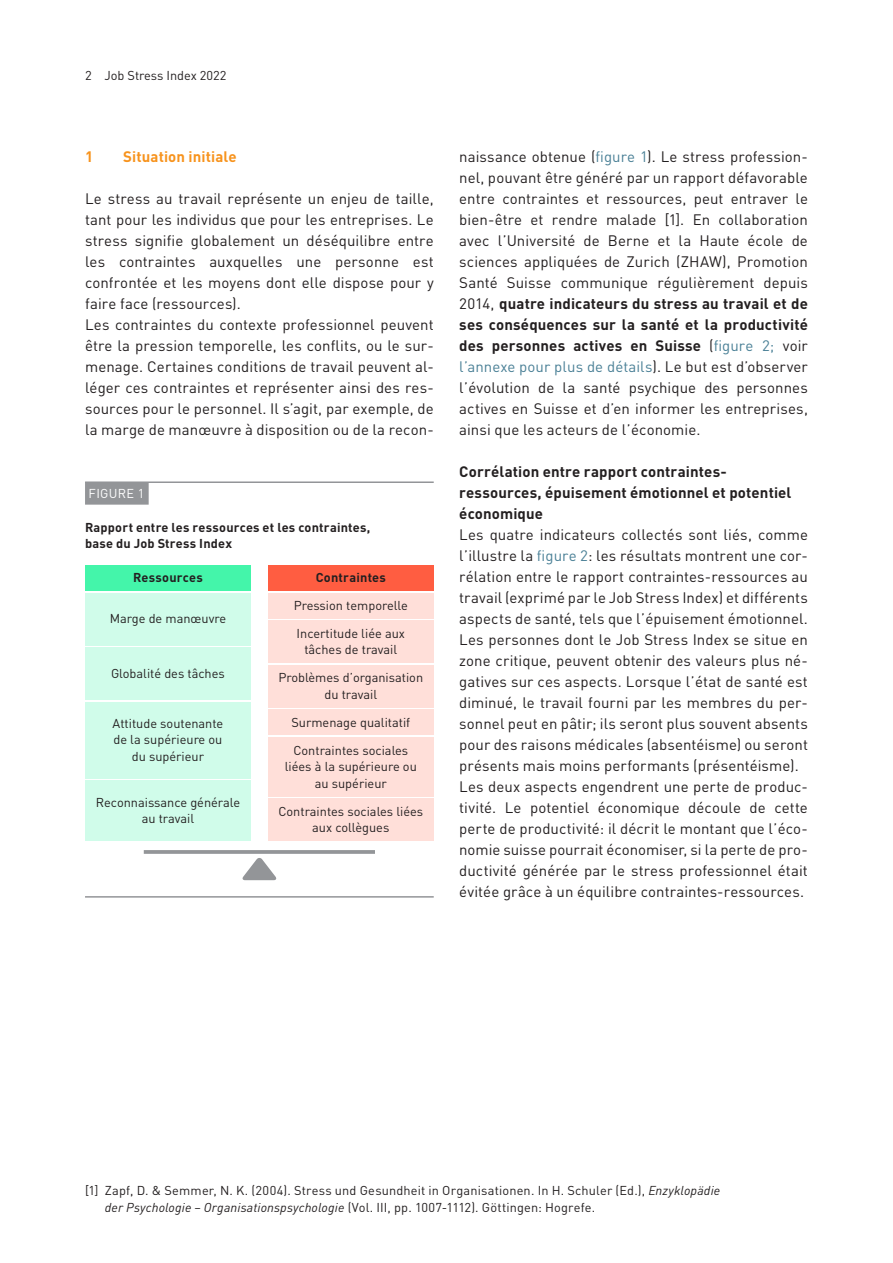
<style>
.page{position:relative;width:893px;height:1263px;background:#fff}
.page>*{position:absolute;margin:0;border:0;box-sizing:border-box;transform-origin:0 0}
.t1{font:15px/21px "DIN Pro";letter-spacing:.005em;color:#231f20}
.t2{font:700 15px/21px "DIN Pro";letter-spacing:.01em;color:#231f20}
.t3{font:700 15px "DIN Pro";letter-spacing:.01em;color:#f7931d}
.t4{font:12.75px/16.5px "DIN Pro";color:#231f20;text-align:center}
.t5{font:700 12.75px/16.5px "DIN Pro";letter-spacing:.015em;color:#231f20}
.t6{font:12.75px "DIN Pro";letter-spacing:.02em;color:#fff}
.s1{color:#4a8096}
.s2{font-weight:700}
.s3{font-style:italic}
</style>
<div class="page">
<hr style="left:85px;top:481px;width:349px;height:2px;background:#939598">
<div style="left:85px;top:482px;width:64px;height:23px;background:#939598"></div>
<hr style="left:85px;top:896px;width:349px;height:2px;background:#939598">
<svg style="left:242px;top:858px;width:35px;height:22px"></svg>
<hr style="left:144px;top:850px;width:231px;height:4px;background:#939598">
<div style="left:85px;top:565px;width:166px;height:26px;background:#44f5aa"></div>
<div style="left:85px;top:593px;width:166px;height:52px;background:#d0fcea"></div>
<div style="left:85px;top:647px;width:166px;height:53px;background:#d0fcea"></div>
<div style="left:85px;top:702px;width:166px;height:76px;background:#d0fcea"></div>
<div style="left:85px;top:780px;width:166px;height:61px;background:#d0fcea"></div>
<div style="left:268px;top:565px;width:166px;height:26px;background:#ff5d41"></div>
<div style="left:268px;top:593px;width:166px;height:26px;background:#ffdfd9"></div>
<div style="left:268px;top:621px;width:166px;height:42px;background:#ffdfd9"></div>
<div style="left:268px;top:665px;width:166px;height:42px;background:#ffdfd9"></div>
<div style="left:268px;top:709px;width:166px;height:26px;background:#ffdfd9"></div>
<div style="left:268px;top:737px;width:166px;height:59px;background:#ffdfd9"></div>
<div style="left:268px;top:798px;width:166px;height:43px;background:#ffdfd9"></div>
<p class="t4" style="left:85px;top:66px;width:143px">2 Job Stress Index 2022</p>
<p class="t3" style="left:85px;top:146px;width:10px">1</p>
<p class="t3" style="left:123px;top:146px;width:115px">Situation initiale</p>
<p class="t1" style="left:85px;top:187px;width:350px">Le stress au travail représente un enjeu de taille, tant pour les individus que pour les entreprises. Le stress signifie globalement un déséquilibre entre les contraintes auxquelles une personne est confrontée et les moyens dont elle dispose pour y faire face (ressources).<br>Les contraintes du contexte professionnel peuvent être la pression temporelle, les conflits, ou le sur&shy;menage. Certaines conditions de travail peuvent al&shy;léger ces contraintes et représenter ainsi des res&shy;sources pour le personnel. Il s’agit, par exemple, de la marge de manœuvre à disposition ou de la recon-</p>
<p class="t6" style="left:89px;top:485px;width:57px">FIGURE 1</p>
<p class="t5" style="left:85px;top:518px;width:287px">Rapport entre les ressources et les contraintes, base du Job Stress Index</p>
<p class="t5" style="left:133px;top:569px;width:71px">Ressources</p>
<p class="t4" style="left:110px;top:610px;width:118px">Marge de manœuvre</p>
<p class="t4" style="left:111px;top:664px;width:115px">Globalité des tâches</p>
<p class="t4" style="left:113px;top:714px;width:112px">Attitude soutenante de la supérieure ou du supérieur</p>
<p class="t4" style="left:96px;top:793px;width:146px">Reconnaissance générale au travail</p>
<p class="t5" style="left:316px;top:569px;width:72px">Contraintes</p>
<p class="t4" style="left:294px;top:591px;width:115px;line-height:27.8px;text-align:left">Pression temporelle<br>Incertitude liée aux</p>
<p class="t4" style="left:278px;top:635px;width:146px;line-height:27.8px">tâches de travail<br>Problèmes d’organisation</p>
<p class="t4" style="left:291px;top:680px;width:120px;line-height:27.8px">du travail<br>Surmenage qualitatif</p>
<p class="t4" style="left:285px;top:741px;width:134px">Contraintes sociales liées à la supérieure ou au supérieur</p>
<p class="t4" style="left:278px;top:802px;width:146px">Contraintes sociales liées aux collègues</p>
<p class="t1" style="left:459px;top:145px;width:350px;text-align:justify">naissance obtenue (<span class="s1">figure 1</span>). Le stress profession&shy;nel, pouvant être généré par un rapport défavorable entre contraintes et ressources, peut entraver le bien-être et rendre malade [1]. En collaboration avec l’Université de Berne et la Haute école de sciences appliquées de Zurich (ZHAW), Promotion Santé Suisse communique régulièrement depuis 2014, <span class="s2">quatre indicateurs du stress au travail et de ses conséquences sur la santé et la productivité des personnes actives en Suisse</span> (<span class="s1">figure 2;</span> voir <span class="s1">l’annexe pour plus de détails</span>). Le but est d’observer l’évolution de la santé psychique des personnes actives en Suisse et d’en informer les entreprises, ainsi que les acteurs de l’économie.</p>
<p class="t2" style="left:459px;top:460px;width:334px">Corrélation entre rapport contraintes&shy;ressources, épuisement émotionnel et potentiel économique</p>
<p class="t1" style="left:459px;top:523px;width:350px">Les quatre indicateurs collectés sont liés, comme l’illustre la <span class="s1">figure 2</span>: les résultats montrent une cor&shy;rélation entre le rapport contraintes-ressources au travail (exprimé par le Job Stress Index) et différents aspects de santé, tels que l’épuisement émotionnel.<br>Les personnes dont le Job Stress Index se situe en zone critique, peuvent obtenir des valeurs plus né&shy;gatives sur ces aspects. Lorsque l’état de santé est diminué, le travail fourni par les membres du per&shy;sonnel peut en pâtir; ils seront plus souvent absents pour des raisons médicales (absentéisme) ou seront présents mais moins performants (présentéisme).<br>Les deux aspects engendrent une perte de produc&shy;tivité. Le potentiel économique découle de cette perte de productivité: il décrit le montant que l’éco&shy;nomie suisse pourrait économiser, si la perte de pro&shy;ductivité générée par le stress professionnel était évitée grâce à un équilibre contraintes-ressources.</p>
<p class="t4" style="left:105px;top:1182px;width:617px;text-align:left;text-indent:-20px">[1] Zapf, D. &amp; Semmer, N. K. (2004). Stress und Gesundheit in Organisationen. In H. Schuler (Ed.), <span class="s3">Enzyklopädie der Psychologie – Organisationspsychologie</span> (Vol. III, pp. 1007-1112). Göttingen: Hogrefe.</p>
</div>
